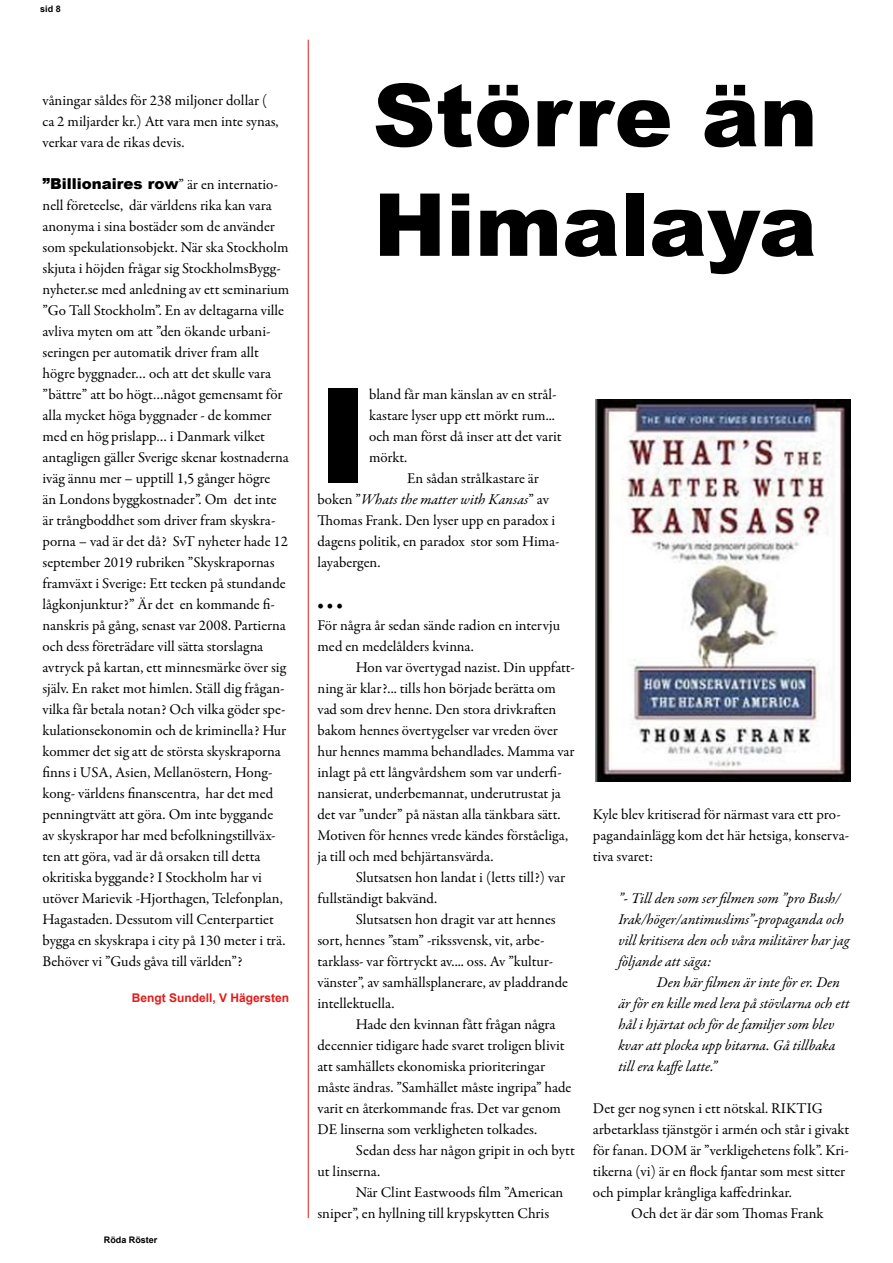
<style>
.page{position:relative;width:893px;height:1263px;background:#fff}
.page>*{position:absolute;margin:0;border:0;box-sizing:border-box;transform-origin:0 0}
.t1{font:900 132.3px "Arial";color:#000}
.t2{font:900 87px/109.5px "Arial";color:#000}
.t3{font:15px/21px "Garamond Premr Pro";letter-spacing:-.005em;color:#000}
.t4{font:italic 15px/21px "Garamond Premr Pro";letter-spacing:-.005em;color:#000}
.t5{font:900 15px "Arial";color:#000}
.t6{font:700 12px "Arial";color:#e31b19}
.t7{font:700 9px "Arial";color:#000}
.s1{font-family:"Garamond Premr Pro";font-weight:400}
.s2{font-style:normal}
</style>
<div class="page">
<hr style="left:308px;top:40px;width:1px;height:1178px;background:#e31b19">
<img style="left:595px;top:399px;width:255px;height:383px">
<p class="t7" style="left:40px;top:2px;width:22px">sid 8</p>
<p class="t3" style="left:43px;top:90px;width:238px">våningar såldes för 238 miljoner dollar ( ca 2 miljarder kr.) Att vara men inte synas, verkar vara de rikas devis.</p>
<p class="t5" style="left:43px;top:173px;width:237px">”Billionaires row<span class="s1">” är en internatio-</span></p>
<p class="t3" style="left:43px;top:195px;width:248px">nell företeelse, där världens rika kan vara anonyma i sina bostäder som de använder som spekulationsobjekt. När ska Stockholm skjuta i höjden frågar sig StockholmsBygg&shy;nyheter.se med anledning av ett seminarium ”Go Tall Stockholm”. En av deltagarna ville avliva myten om att ”den ökande urbani&shy;seringen per automatik driver fram allt högre byggnader… och att det skulle vara ”bättre” att bo högt…något gemensamt för alla mycket höga byggnader - de kommer med en hög prislapp… i Danmark vilket antagligen gäller Sverige skenar kostnaderna iväg ännu mer – upptill 1,5 gånger högre<br>än Londons byggkostnader”. Om det inte är trångboddhet som driver fram skyskra&shy;porna – vad är det då? SvT nyheter hade 12 september 2019 rubriken ”Skyskrapornas framväxt i Sverige: Ett tecken på stundande lågkonjunktur?” Är det en kommande fi&shy;nanskris på gång, senast var 2008. Partierna och dess företrädare vill sätta storslagna avtryck på kartan, ett minnesmärke över sig själv. En raket mot himlen. Ställ dig frågan&shy;vilka får betala notan? Och vilka göder spe&shy;kulationsekonomin och de kriminella? Hur kommer det sig att de största skyskraporna finns i USA, Asien, Mellanöstern, Hong&shy;kong- världens finanscentra, har det med penningtvätt att göra. Om inte byggande<br>av skyskrapor har med befolkningstillväx&shy;ten att göra, vad är då orsaken till detta okritiska byggande? I Stockholm har vi utöver Marievik -Hjorthagen, Telefonplan, Hagastaden. Dessutom vill Centerpartiet bygga en skyskrapa i city på 130 meter i trä.<br>Behöver vi ”Guds gåva till världen”?</p>
<p class="t6" style="left:132px;top:989px;width:159px">Bengt Sundell, V Hägersten</p>
<p class="t7" style="left:104px;top:1234px;width:55px">Röda Röster</p>
<h2 class="t2" style="left:373px;top:58px;width:446px">Större än<br>Himalaya</h2>
<h1 class="t1" style="left:317px;top:340px;width:53px">I</h1>
<p class="t3" style="left:369px;top:384px;width:189px">bland får man känslan av en strål-</p>
<p class="t3" style="left:369px;top:405px;width:187px">kastare lyser upp ett mörkt rum...</p>
<p class="t3" style="left:369px;top:426px;width:194px">och man först då inser att det varit</p>
<p class="t3" style="left:369px;top:447px;width:40px">mörkt.</p>
<p class="t3" style="left:407px;top:468px;width:133px">En sådan strålkastare är</p>
<p class="t4" style="left:317px;top:490px;width:233px"><span class="s2">boken ”</span>Whats the matter with Kansas<span class="s2">” av</span></p>
<p class="t3" style="left:317px;top:510px;width:239px">Thomas Frank. Den lyser upp en paradox i</p>
<p class="t3" style="left:317px;top:531px;width:244px">dagens politik, en paradox stor som Hima-</p>
<p class="t3" style="left:317px;top:552px;width:65px">layabergen.</p>
<p class="t3" style="left:317px;top:594px;width:244px">• • •<br>För några år sedan sände radion en intervju med en medelålders kvinna.</p>
<p class="t3" style="left:317px;top:657px;width:259px;text-indent:38px">Hon var övertygad nazist. Din uppfatt&shy;ning är klar?... tills hon började berätta om vad som drev henne. Den stora drivkraften bakom hennes övertygelser var vreden över hur hennes mamma behandlades. Mamma var inlagt på ett långvårdshem som var underfi&shy;nansierat, underbemannat, underutrustat ja det var ”under” på nästan alla tänkbara sätt.<br>Motiven för hennes vrede kändes förståeliga, ja till och med behjärtansvärda.</p>
<p class="t3" style="left:317px;top:867px;width:249px;text-indent:38px">Slutsatsen hon landat i (letts till?) var fullständigt bakvänd.</p>
<p class="t3" style="left:317px;top:909px;width:252px;text-indent:38px">Slutsatsen hon dragit var att hennes sort, hennes ”stam” -rikssvensk, vit, arbe&shy;tarklass- var förtryckt av.... oss. Av ”kultur&shy;vänster”, av samhällsplanerare, av pladdrande intellektuella.</p>
<p class="t3" style="left:317px;top:1014px;width:255px;text-indent:38px">Hade den kvinnan fått frågan några decennier tidigare hade svaret troligen blivit att samhällets ekonomiska prioriteringar måste ändras. ”Samhället måste ingripa” hade varit en återkommande fras. Det var genom DE linserna som verkligheten tolkades.</p>
<p class="t3" style="left:317px;top:1140px;width:259px;text-indent:38px">Sedan dess har någon gripit in och bytt ut linserna.</p>
<p class="t3" style="left:317px;top:1182px;width:247px;text-indent:38px">När Clint Eastwoods film ”American sniper”, en hyllning till krypskytten Chris</p>
<p class="t3" style="left:593px;top:804px;width:258px">Kyle blev kritiserad för närmast vara ett pro&shy;pagandainlägg kom det här hetsiga, konserva&shy;tiva svaret:</p>
<p class="t4" style="left:618px;top:889px;width:233px">”- Till den som ser filmen som ”pro Bush/ Irak/höger/antimuslims”-propaganda och vill kritisera den och våra militärer har jag följande att säga:</p>
<p class="t4" style="left:618px;top:973px;width:232px;text-indent:38px">Den här filmen är inte för er. Den är för en kille med lera på stövlarna och ett hål i hjärtat och för de familjer som blev kvar att plocka upp bitarna. Gå tillbaka till era kaffe latte.”</p>
<p class="t3" style="left:593px;top:1098px;width:231px">Det ger nog synen i ett nötskal. RIKTIG</p>
<p class="t3" style="left:593px;top:1119px;width:258px">arbetarklass tjänstgör i armén och står i givakt</p>
<p class="t3" style="left:593px;top:1140px;width:257px">för fanan. DOM är ”verkligehetens folk”. Kri-</p>
<p class="t3" style="left:593px;top:1161px;width:254px">tikerna (vi) är en flock fjantar som mest sitter</p>
<p class="t3" style="left:593px;top:1182px;width:200px">och pimplar krångliga kaffedrinkar.</p>
<p class="t3" style="left:631px;top:1203px;width:194px">Och det är där som Thomas Frank</p>
</div>
